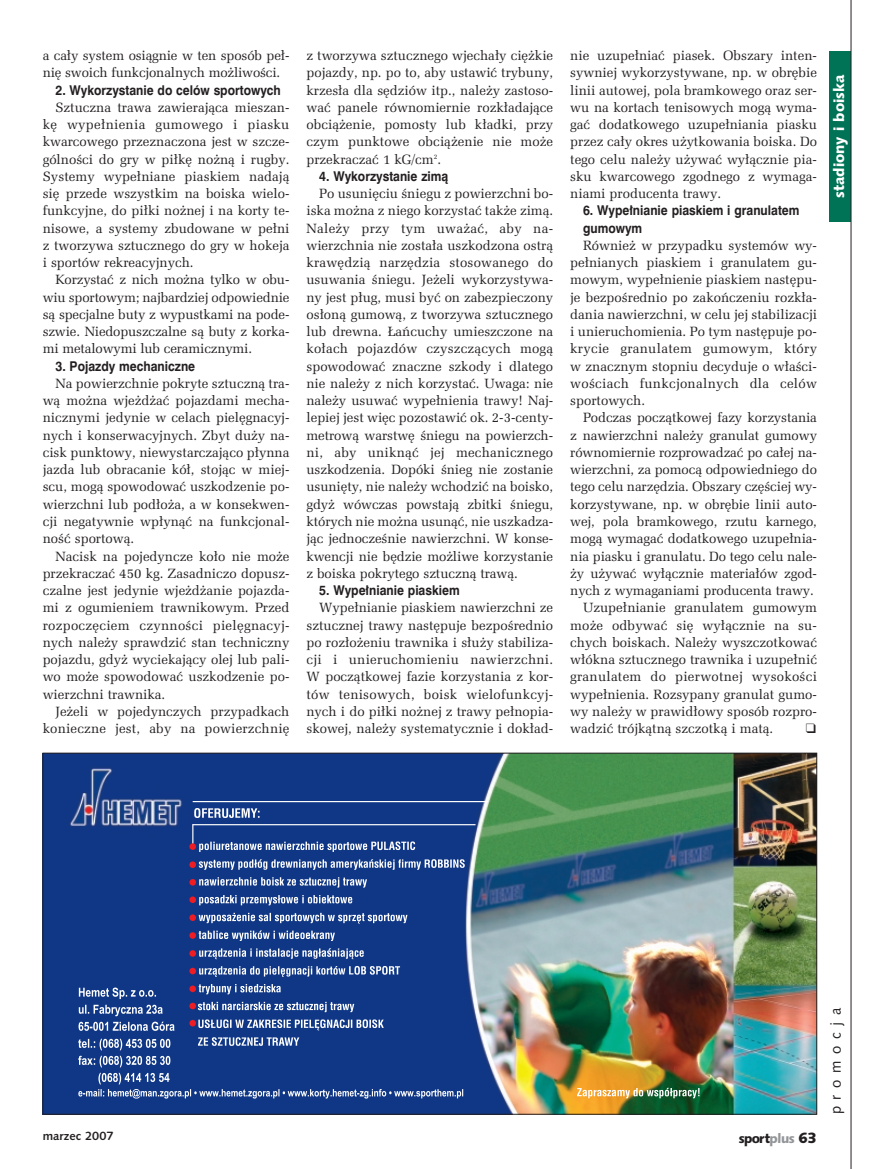
<style>
.page{position:relative;width:872px;height:1169px;background:#fff}
.page>*{position:absolute;margin:0;border:0;box-sizing:border-box;transform-origin:0 0}
.t1{font:900 15px "Humanist Five Three One PL";color:#fff}
.t2{font:15px "Humanist Five Three One PL";letter-spacing:.445em;color:#231f20}
.t3{font:13.5px/17.2px "Zapf Elliptical 711 PL";color:#231f20;text-align:justify}
.t4{font:700 13.5px/17.2px "Swiss 721 PL";color:#231f20;scale:.9 1}
.t5{font:13.5px "Zapf Elliptical 711 PL";letter-spacing:.02em;color:#231f20}
.t6{font:900 13.5px "Humanist Five Three One PL";letter-spacing:-.03em;color:#231f20}
.t7{font:700 12px "Humanist Five Three One PL";color:#231f20}
.s1{color:#939598}
.s2{font-size:15px}
</style>
<div class="page">
<img style="left:45px;top:755px;width:770px;height:357px">
<hr style="left:193px;top:824px;width:282px;height:1px;background:#fff">
<hr style="left:193px;top:801px;width:295px;height:1px;background:#fff">
<svg style="left:194px;top:808px;width:65px;height:10px"></svg>
<svg style="left:78px;top:824px;width:387px;height:274px;background:#274a90"></svg>
<svg style="left:577px;top:1087px;width:122px;height:11px"></svg>
<div style="left:189px;top:843px;width:7px;height:7px;background:#ee1d23;border-radius:50%"></div>
<div style="left:189px;top:861px;width:7px;height:7px;background:#ee1d23;border-radius:50%"></div>
<div style="left:189px;top:879px;width:7px;height:6px;background:#ee1d23;border-radius:50%"></div>
<div style="left:189px;top:896px;width:7px;height:7px;background:#ee1d23;border-radius:50%"></div>
<div style="left:189px;top:914px;width:7px;height:7px;background:#ee1d23;border-radius:50%"></div>
<div style="left:189px;top:932px;width:7px;height:6px;background:#ee1d23;border-radius:50%"></div>
<div style="left:189px;top:950px;width:7px;height:6px;background:#ee1d23;border-radius:50%"></div>
<div style="left:189px;top:967px;width:7px;height:7px;background:#ee1d23;border-radius:50%"></div>
<div style="left:189px;top:985px;width:7px;height:7px;background:#ee1d23;border-radius:50%"></div>
<div style="left:189px;top:1002px;width:7px;height:7px;background:#ee1d23;border-radius:50%"></div>
<div style="left:189px;top:1019px;width:7px;height:7px;background:#ee1d23;border-radius:50%"></div>
<div style="left:829px;top:51px;width:22px;height:170px;background:#007255"></div>
<hr style="left:850px;top:0;width:1px;height:1168px;background:#231f20">
<p class="t3" style="left:43px;top:48px;width:248px">a ca∏y system osiàgnie w ten sposób pe∏- ni´ swoich funkcjonalnych mo˝liwoÊci.</p>
<p class="t4" style="left:55px;top:83px;width:252px">2. Wykorzystanie do celów sportowych</p>
<p class="t3" style="left:43px;top:99px;width:248px;text-indent:13px">Sztuczna trawa zawierajàca mieszan&shy;k´ wype∏nienia gumowego i piasku kwarcowego przeznaczona jest w szcze&shy;gólnoÊci do gry w pi∏k´ no˝nà i rugby.<br>Systemy wype∏niane piaskiem nadajà si´ przede wszystkim na boiska wielo&shy;funkcyjne, do pi∏ki no˝nej i na korty te&shy;nisowe, a systemy zbudowane w pe∏ni z tworzywa sztucznego do gry w hokeja i sportów rekreacyjnych.</p>
<p class="t3" style="left:43px;top:272px;width:248px;text-indent:13px">Korzystaç z nich mo˝na tylko w obu&shy;wiu sportowym; najbardziej odpowiednie sà specjalne buty z wypustkami na pode&shy;szwie. Niedopuszczalne sà buty z korka&shy;mi metalowymi lub ceramicznymi.</p>
<p class="t4" style="left:55px;top:359px;width:157px">3. Pojazdy mechaniczne</p>
<p class="t3" style="left:43px;top:375px;width:248px;text-indent:13px">Na powierzchnie pokryte sztucznà tra&shy;wà mo˝na wje˝d˝aç pojazdami mecha&shy;nicznymi jedynie w celach piel´gnacyj&shy;nych i konserwacyjnych. Zbyt du˝y na&shy;cisk punktowy, niewystarczajàco p∏ynna jazda lub obracanie kó∏, stojàc w miej&shy;scu, mogà spowodowaç uszkodzenie po&shy;wierzchni lub pod∏o˝a, a w konsekwen&shy;cji negatywnie wp∏ynàç na funkcjonal&shy;noÊç sportowà.</p>
<p class="t3" style="left:43px;top:548px;width:248px;text-indent:13px">Nacisk na pojedyncze ko∏o nie mo˝e przekraczaç 450 kg. Zasadniczo dopusz&shy;czalne jest jedynie wje˝d˝anie pojazda&shy;mi z ogumieniem trawnikowym. Przed rozpocz´ciem czynnoÊci piel´gnacyj&shy;nych nale˝y sprawdziç stan techniczny pojazdu, gdy˝ wyciekajàcy olej lub pali&shy;wo mo˝e spowodowaç uszkodzenie po&shy;wierzchni trawnika.</p>
<p class="t3" style="left:43px;top:703px;width:248px;text-align:right">Je˝eli w pojedynczych przypadkach konieczne jest, aby na powierzchni´</p>
<p class="t3" style="left:306px;top:48px;width:248px">z tworzywa sztucznego wjecha∏y ci´˝kie pojazdy, np. po to, aby ustawiç trybuny, krzes∏a dla s´dziów itp., nale˝y zastoso&shy;waç panele równomiernie rozk∏adajàce obcià˝enie, pomosty lub k∏adki, przy czym punktowe obcià˝enie nie mo˝e przekraczaç 1 kG/cm<sup>2</sup>.</p>
<p class="t4" style="left:319px;top:169px;width:145px">4. Wykorzystanie zimà</p>
<p class="t3" style="left:306px;top:186px;width:248px;text-indent:13px">Po usuni´ciu Êniegu z powierzchni bo&shy;iska mo˝na z niego korzystaç tak˝e zimà.<br>Nale˝y przy tym uwa˝aç, aby na&shy;wierzchnia nie zosta∏a uszkodzona ostrà kraw´dzià narz´dzia stosowanego do usuwania Êniegu. Je˝eli wykorzystywa&shy;ny jest p∏ug, musi byç on zabezpieczony os∏onà gumowà, z tworzywa sztucznego lub drewna. ¸aƒcuchy umieszczone na ko∏ach pojazdów czyszczàcych mogà spowodowaç znaczne szkody i dlatego nie nale˝y z nich korzystaç. Uwaga: nie nale˝y usuwaç wype∏nienia trawy! Naj&shy;lepiej jest wi´c pozostawiç ok. 2-3-centy&shy;metrowà warstw´ Êniegu na powierzch&shy;ni, aby uniknàç jej mechanicznego uszkodzenia. Dopóki Ênieg nie zostanie usuni´ty, nie nale˝y wchodziç na boisko, gdy˝ wówczas powstajà zbitki Êniegu, których nie mo˝na usunàç, nie uszkadza&shy;jàc jednoczeÊnie nawierzchni. W konse&shy;kwencji nie b´dzie mo˝liwe korzystanie z boiska pokrytego sztucznà trawà.</p>
<p class="t4" style="left:319px;top:583px;width:158px">5. Wype∏nianie piaskiem</p>
<p class="t3" style="left:306px;top:600px;width:248px;text-indent:13px">Wype∏nianie piaskiem nawierzchni ze sztucznej trawy nast´puje bezpoÊrednio po roz∏o˝eniu trawnika i s∏u˝y stabiliza&shy;cji i unieruchomieniu nawierzchni.<br>W poczàtkowej fazie korzystania z kor&shy;tów tenisowych, boisk wielofunkcyj&shy;nych i do pi∏ki no˝nej z trawy pe∏nopia&shy;skowej, nale˝y systematycznie i dok∏ad-</p>
<p class="t3" style="left:570px;top:48px;width:248px">nie uzupe∏niaç piasek. Obszary inten&shy;sywniej wykorzystywane, np. w obr´bie linii autowej, pola bramkowego oraz ser&shy;wu na kortach tenisowych mogà wyma&shy;gaç dodatkowego uzupe∏niania piasku przez ca∏y okres u˝ytkowania boiska. Do tego celu nale˝y u˝ywaç wy∏àcznie pia&shy;sku kwarcowego zgodnego z wymaga&shy;niami producenta trawy.</p>
<p class="t4" style="left:583px;top:203px;width:242px">6. Wype∏nianie piaskiem i granulatem gumowym</p>
<p class="t3" style="left:570px;top:237px;width:248px;text-indent:13px">Równie˝ w przypadku systemów wy&shy;pe∏nianych piaskiem i granulatem gu&shy;mowym, wype∏nienie piaskiem nast´pu&shy;je bezpoÊrednio po zakoƒczeniu rozk∏a&shy;dania nawierzchni, w celu jej stabilizacji i unieruchomienia. Po tym nast´puje po&shy;krycie granulatem gumowym, który w znacznym stopniu decyduje o w∏aÊci&shy;woÊciach funkcjonalnych dla celów sportowych.</p>
<p class="t3" style="left:583px;top:410px;width:235px">Podczas poczàtkowej fazy korzystania</p>
<p class="t3" style="left:570px;top:427px;width:248px">z nawierzchni nale˝y granulat gumowy</p>
<p class="t3" style="left:570px;top:444px;width:248px">równomiernie rozprowadzaç po ca∏ej na-</p>
<p class="t3" style="left:570px;top:462px;width:248px">wierzchni, za pomocà odpowiedniego do</p>
<p class="t3" style="left:570px;top:479px;width:248px">tego celu narz´dzia. Obszary cz´Êciej wy-</p>
<p class="t3" style="left:570px;top:496px;width:248px">korzystywane, np. w obr´bie linii auto-</p>
<p class="t3" style="left:570px;top:513px;width:248px">wej, pola bramkowego, rzutu karnego,</p>
<p class="t3" style="left:570px;top:531px;width:248px">mogà wymagaç dodatkowego uzupe∏nia-</p>
<p class="t3" style="left:570px;top:548px;width:248px">nia piasku i granulatu. Do tego celu nale-</p>
<p class="t3" style="left:570px;top:565px;width:248px">˝y u˝ywaç wy∏àcznie materia∏ów zgod-</p>
<p class="t3" style="left:570px;top:582px;width:245px">nych z wymaganiami producenta trawy.</p>
<p class="t3" style="left:583px;top:600px;width:235px">Uzupe∏nianie granulatem gumowym</p>
<p class="t3" style="left:570px;top:617px;width:248px">mo˝e odbywaç si´ wy∏àcznie na su-</p>
<p class="t3" style="left:570px;top:634px;width:248px">chych boiskach. Nale˝y wyszczotkowaç</p>
<p class="t3" style="left:570px;top:651px;width:248px">w∏ókna sztucznego trawnika i uzupe∏niç</p>
<p class="t5" style="left:570px;top:670px;width:248px">granulatem do pierwotnej wysokoÊci</p>
<p class="t3" style="left:570px;top:686px;width:248px">wype∏nienia. Rozsypany granulat gumo-</p>
<p class="t3" style="left:570px;top:703px;width:248px">wy nale˝y w prawid∏owy sposób rozpro-</p>
<p class="t3" style="left:570px;top:720px;width:204px">wadziç trójkàtnà szczotkà i matà.</p>
<p class="t1" style="left:833px;top:198px;width:125px;rotate:-90deg">stadiony i boiska</p>
<p class="t7" style="left:43px;top:1131px;width:72px">marzec 2007</p>
<p class="t6" style="left:738px;top:1133px;width:80px">sport<span class="s1">plus</span> <span class="s2">63</span></p>
<p class="t2" style="left:829px;top:1114px;width:109px;rotate:-90deg">promocja</p>
</div>
